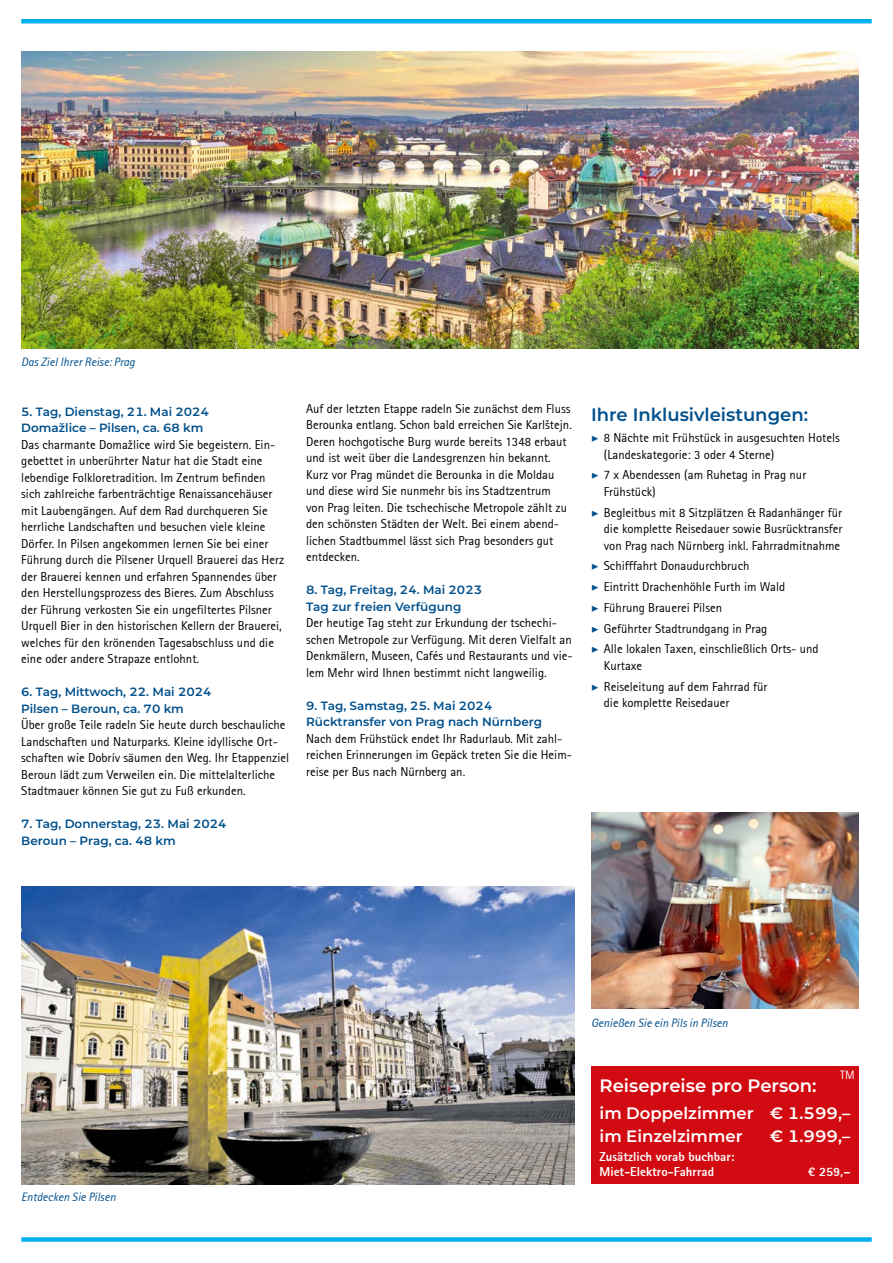
<style>
.page{position:relative;width:893px;height:1263px;background:#fff}
.page>*{position:absolute;margin:0;border:0;box-sizing:border-box;transform-origin:0 0}
.t1{font:600 18px "Montserrat";color:#00508c}
.t2{font:600 18px "Montserrat";color:#fff}
.t3{font:600 16.5px/22.5px "Montserrat";color:#fff}
.t4{font:12.75px/16.5px "Rotis Sans Serif";color:#000}
.t5{font:800 12.75px/15px "Rotis Sans Serif";color:#fff}
.t6{font:600 12px/16.5px "Montserrat";color:#00508c}
.t7{font:italic 12px "Rotis Sans Serif";color:#00508c}
.t8{font:12px "Rotis Sans Serif";color:#fff}
.s1{font-family:"Minion Pro";font-weight:700;font-style:italic;color:#00508c}
</style>
<div class="page">
<div style="left:21px;top:19px;width:851px;height:5px;background:#00b1eb"></div>
<div style="left:21px;top:1237px;width:851px;height:5px;background:#00b1eb"></div>
<img style="left:21px;top:887px;width:553px;height:297px">
<img style="left:21px;top:51px;width:838px;height:298px">
<div style="left:591px;top:1066px;width:268px;height:118px;background:#d20a11"></div>
<img style="left:591px;top:812px;width:268px;height:197px">
<p class="t7" style="left:21px;top:354px;width:115px">Das Ziel Ihrer Reise: Prag</p>
<p class="t6" style="left:21px;top:403px;width:189px">5. Tag, Dienstag, 21. Mai 2024<br>Domažlice – Pilsen, ca. 68 km</p>
<p class="t4" style="left:21px;top:436px;width:264px">Das charmante Domažlice wird Sie begeistern. Ein&shy;gebettet in unberührter Natur hat die Stadt eine lebendige Folkloretradition. Im Zentrum befinden sich zahlreiche farbenträchtige Renaissancehäuser mit Laubengängen. Auf dem Rad durchqueren Sie herrliche Landschaften und besuchen viele kleine Dörfer. In Pilsen angekommen lernen Sie bei einer Führung durch die Pilsener Urquell Brauerei das Herz der Brauerei kennen und erfahren Spannendes über den Herstellungsprozess des Bieres. Zum Abschluss der Führung verkosten Sie ein ungefiltertes Pilsner Urquell Bier in den historischen Kellern der Brauerei, welches für den krönenden Tagesabschluss und die eine oder andere Strapaze entlohnt.</p>
<p class="t6" style="left:21px;top:683px;width:192px">6. Tag, Mittwoch, 22. Mai 2024<br>Pilsen – Beroun, ca. 70 km</p>
<p class="t4" style="left:21px;top:716px;width:269px">Über große Teile radeln Sie heute durch beschauliche Landschaften und Naturparks. Kleine idyllische Ort&shy;schaften wie Dobrív säumen den Weg. Ihr Etappenziel Beroun lädt zum Verweilen ein. Die mittelalterliche Stadtmauer können Sie gut zu Fuß erkunden.</p>
<p class="t6" style="left:21px;top:815px;width:207px">7. Tag, Donnerstag, 23. Mai 2024<br>Beroun – Prag, ca. 48 km</p>
<p class="t4" style="left:306px;top:400px;width:267px">Auf der letzten Etappe radeln Sie zunächst dem Fluss Berounka entlang. Schon bald erreichen Sie Karlštejn.<br>Deren hochgotische Burg wurde bereits 1348 erbaut und ist weit über die Landesgrenzen hin bekannt.<br>Kurz vor Prag mündet die Berounka in die Moldau und diese wird Sie nunmehr bis ins Stadtzentrum von Prag leiten. Die tschechische Metropole zählt zu den schönsten Städten der Welt. Bei einem abend&shy;lichen Stadtbummel lässt sich Prag besonders gut entdecken.</p>
<p class="t6" style="left:306px;top:581px;width:177px">8. Tag, Freitag, 24. Mai 2023<br>Tag zur freien Verfügung</p>
<p class="t4" style="left:306px;top:615px;width:268px">Der heutige Tag steht zur Erkundung der tschechi&shy;schen Metropole zur Verfügung. Mit deren Vielfalt an Denkmälern, Museen, Cafés und Restaurants und vie&shy;lem Mehr wird Ihnen bestimmt nicht langweilig.</p>
<p class="t6" style="left:306px;top:697px;width:237px">9. Tag, Samstag, 25. Mai 2024<br>Rücktransfer von Prag nach Nürnberg</p>
<p class="t4" style="left:306px;top:730px;width:267px">Nach dem Frühstück endet Ihr Radurlaub. Mit zahl&shy;reichen Erinnerungen im Gepäck treten Sie die Heim&shy;reise per Bus nach Nürnberg an.</p>
<h1 class="t1" style="left:591px;top:402px;width:219px">Ihre Inklusivleistungen:</h1>
<p class="t4" style="left:604px;top:429px;width:238px;text-indent:-13px"><span class="s1">▶</span> 8 Nächte mit Frühstück in ausgesuchten Hotels (Landeskategorie: 3 oder 4 Sterne)</p>
<p class="t4" style="left:604px;top:467px;width:204px;text-indent:-13px"><span class="s1">▶</span> 7 x Abendessen (am Ruhetag in Prag nur<br>Frühstück)</p>
<p class="t4" style="left:604px;top:504px;width:240px;text-align:justify;text-indent:-13px"><span class="s1">▶</span> Begleitbus mit 8 Sitzplätzen &amp; Radanhänger für die komplette Reisedauer sowie Busrücktransfer von Prag nach Nürnberg inkl. Fahrradmitnahme</p>
<p class="t4" style="left:591px;top:556px;width:229px;line-height:20.7px"><span class="s1">▶</span> Schifffahrt Donaudurchbruch<br><span class="s1">▶</span> Eintritt Drachenhöhle Furth im Wald<br><span class="s1">▶</span> Führung Brauerei Pilsen<br><span class="s1">▶</span> Geführter Stadtrundgang in Prag<br><span class="s1">▶</span> Alle lokalen Taxen, einschließlich Orts- und</p>
<p class="t4" style="left:591px;top:655px;width:178px;line-height:20.7px;text-indent:13px">Kurtaxe<br><span class="s1">▶</span> Reiseleitung auf dem Fahrrad für</p>
<p class="t4" style="left:604px;top:695px;width:127px">die komplette Reisedauer</p>
<p class="t7" style="left:21px;top:1190px;width:96px">Entdecken Sie Pilsen</p>
<p class="t7" style="left:591px;top:1016px;width:138px">Genießen Sie ein Pils in Pilsen</p>
<p class="t8" style="left:840px;top:1068px;width:16px">TM</p>
<h1 class="t2" style="left:600px;top:1073px;width:219px">Reisepreise pro Person:</h1>
<p class="t3" style="left:600px;top:1101px;width:252px">im Doppelzimmer € 1.599,– im Einzelzimmer</p>
<p class="t3" style="left:770px;top:1124px;width:82px">€ 1.999,–</p>
<p class="t5" style="left:600px;top:1149px;width:137px">Zusätzlich vorab buchbar:<br>Miet-Elektro-Fahrrad</p>
<p class="t5" style="left:808px;top:1164px;width:44px">€ 259,–</p>
</div>
